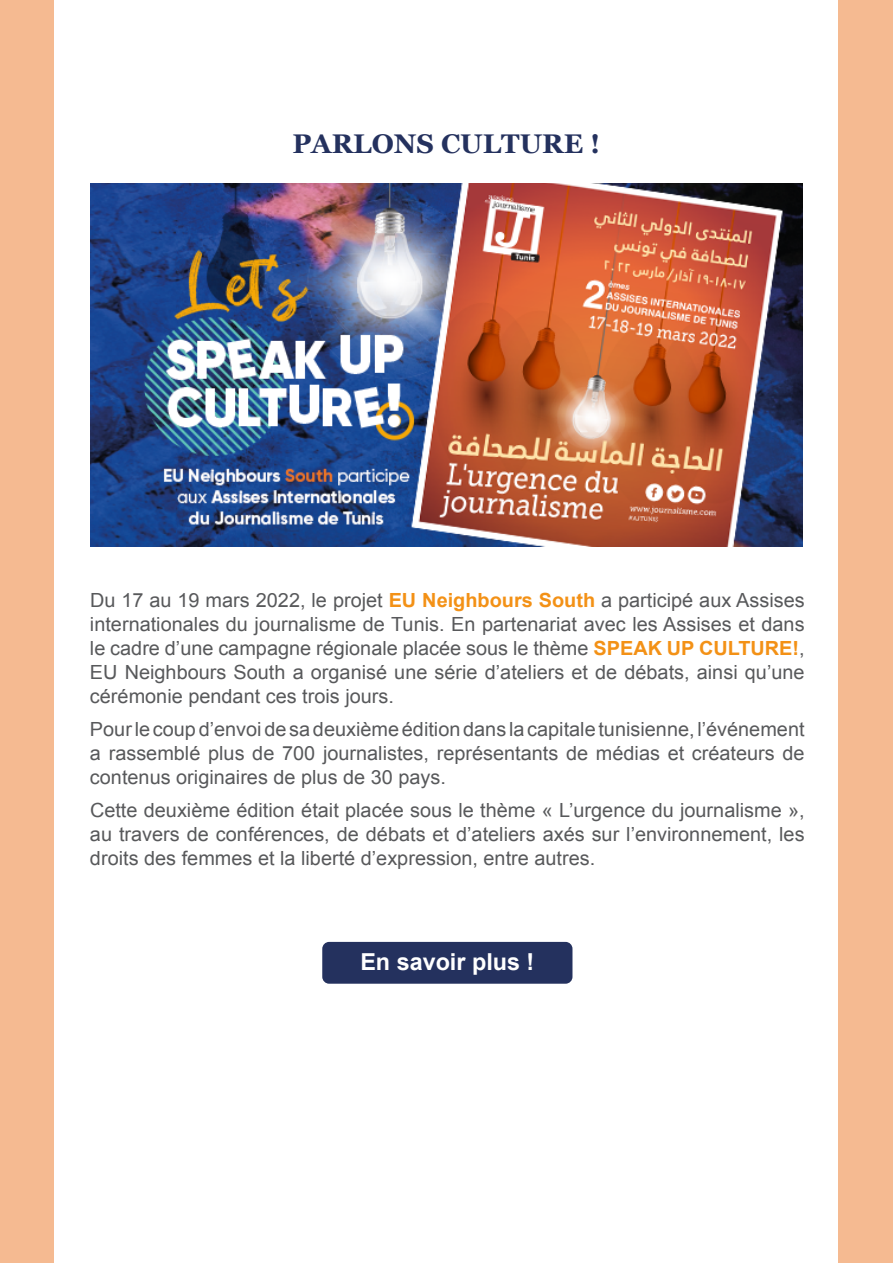
<style>
.page{position:relative;width:893px;height:1263px;background:#f5ba91}
.page>*{position:absolute;margin:0;border:0;box-sizing:border-box;transform-origin:0 0}
.t1{font:700 27px "Georgia";color:#24315e}
.t2{font:700 23.4px "Arial";color:#fff}
.t3{font:19.5px/24px "Arial";color:#58595b;text-align:justify}
.s1{font-weight:700;color:#f39116}
</style>
<div class="page">
<div style="left:55px;top:0;width:783px;height:1263px;background:#fff"></div>
<div style="left:322px;top:942px;width:250px;height:42px;background:#24315e;border-radius:7px"></div>
<img style="left:90px;top:183px;width:713px;height:364px">
<h1 class="t1" style="left:292px;top:124px;width:309px">PARLONS CULTURE !</h1>
<p class="t3" style="left:90px;top:588px;width:716px">Du 17 au 19 mars 2022, le projet <span class="s1">EU Neighbours South</span> a participé aux Assises internationales du journalisme de Tunis. En partenariat avec les Assises et dans le cadre d’une campagne régionale placée sous le thème <span class="s1">SPEAK UP CULTURE!</span>, EU Neighbours South a organisé une série d’ateliers et de débats, ainsi qu’une cérémonie pendant ces trois jours.</p>
<p class="t3" style="left:90px;top:717px;width:716px">Pour le coup d’envoi de sa deuxième édition dans la capitale tunisienne, l’événement a rassemblé plus de 700 journalistes, représentants de médias et créateurs de contenus originaires de plus de 30 pays.</p>
<p class="t3" style="left:90px;top:798px;width:716px">Cette deuxième édition était placée sous le thème « L’urgence du journalisme », au travers de conférences, de débats et d’ateliers axés sur l’environnement, les droits des femmes et la liberté d’expression, entre autres.</p>
<p class="t2" style="left:360px;top:946px;width:176px">En savoir plus !</p>
</div>
